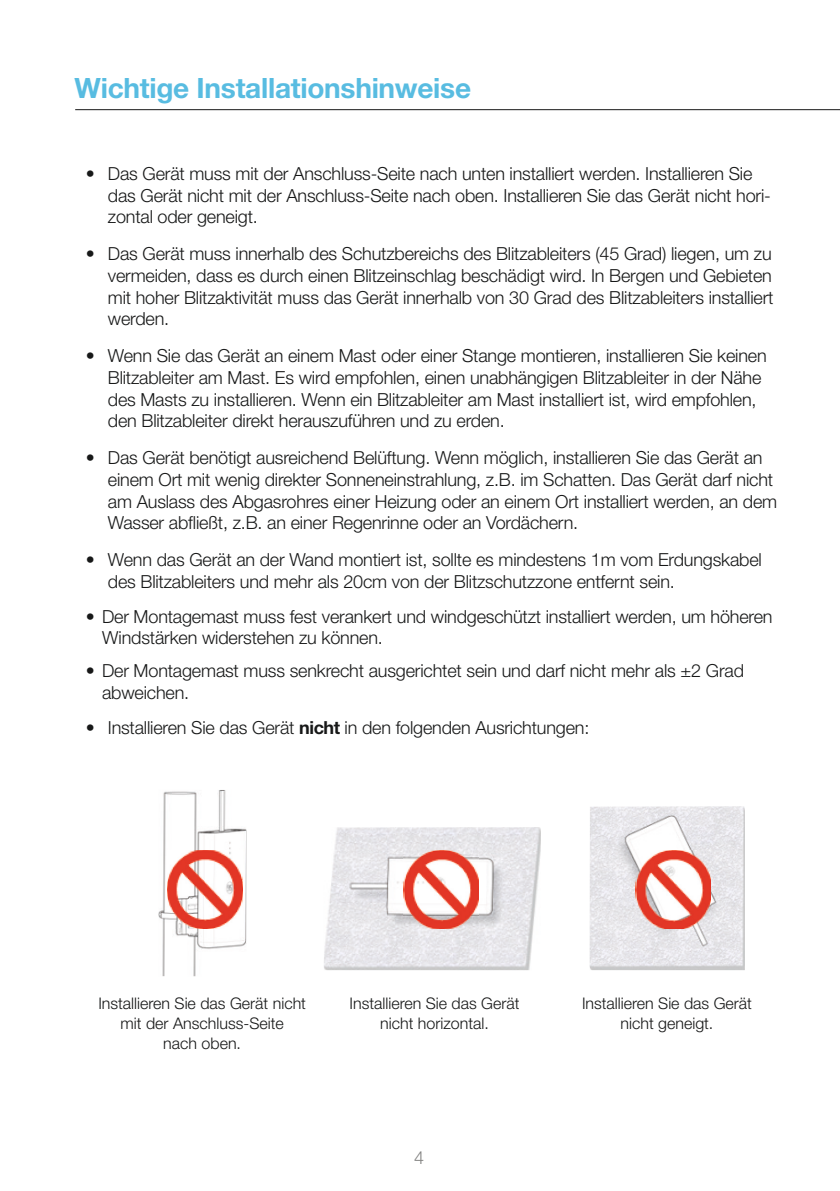
<style>
.page{position:relative;width:840px;height:1191px;background:#fff}
.page>*{position:absolute;margin:0;border:0;box-sizing:border-box;transform-origin:0 0}
.t1{font:700 28px "Helvetica Neue LT Pro";letter-spacing:-.01em;color:#58bce1}
.t2{font:300 18px/21.6px "Helvetica Neue LT Pro";letter-spacing:-.01em;color:#171818}
.t3{font:300 18px "Helvetica Neue LT Pro";color:#838382}
.t4{font:300 16px/20px "Helvetica Neue LT Pro";color:#171818;text-align:center}
.s1{font-weight:700}
</style>
<div class="page">
<hr style="left:75px;top:109px;width:764px;height:1px;background:#171818">
<img style="left:158px;top:790px;width:88px;height:186px">
<img style="left:167px;top:850px;width:75px;height:78px">
<img style="left:324px;top:827px;width:216px;height:143px">
<img style="left:589px;top:806px;width:155px;height:164px">
<img style="left:403px;top:850px;width:75px;height:78px">
<img style="left:635px;top:850px;width:75px;height:78px">
<h1 class="t1" style="left:75px;top:70px;width:398px">Wichtige Installationshinweise</h1>
<p class="t2" style="left:108px;top:163px;width:664px;text-indent:-22px">• Das Gerät muss mit der Anschluss-Seite nach unten installiert werden. Installieren Sie das Gerät nicht mit der Anschluss-Seite nach oben. Installieren Sie das Gerät nicht hori&shy;zontal oder geneigt.</p>
<p class="t2" style="left:108px;top:243px;width:667px;text-align:justify;text-indent:-22px">• Das Gerät muss innerhalb des Schutzbereichs des Blitzableiters (45 Grad) liegen, um zu vermeiden, dass es durch einen Blitzeinschlag beschädigt wird. In Bergen und Gebieten mit hoher Blitzaktivität muss das Gerät innerhalb von 30 Grad des Blitzableiters installiert werden.</p>
<p class="t2" style="left:108px;top:345px;width:660px;text-indent:-22px">• Wenn Sie das Gerät an einem Mast oder einer Stange montieren, installieren Sie keinen Blitzableiter am Mast. Es wird empfohlen, einen unabhängigen Blitzableiter in der Nähe des Masts zu installieren. Wenn ein Blitzableiter am Mast installiert ist, wird empfohlen, den Blitzableiter direkt herauszuführen und zu erden.</p>
<p class="t2" style="left:108px;top:447px;width:670px;text-indent:-22px">• Das Gerät benötigt ausreichend Belüftung. Wenn möglich, installieren Sie das Gerät an einem Ort mit wenig direkter Sonneneinstrahlung, z.B. im Schatten. Das Gerät darf nicht am Auslass des Abgasrohres einer Heizung oder an einem Ort installiert werden, an dem Wasser abfließt, z.B. an einer Regenrinne oder an Vordächern.</p>
<p class="t2" style="left:108px;top:548px;width:655px;text-indent:-22px">• Wenn das Gerät an der Wand montiert ist, sollte es mindestens 1m vom Erdungskabel des Blitzableiters und mehr als 20cm von der Blitzschutzzone entfernt sein.</p>
<p class="t2" style="left:102px;top:605px;width:671px;text-indent:-16px">• Der Montagemast muss fest verankert und windgeschützt installiert werden, um höheren<br>Windstärken widerstehen zu können.</p>
<p class="t2" style="left:102px;top:660px;width:643px;text-indent:-16px">• Der Montagemast muss senkrecht ausgerichtet sein und darf nicht mehr als ±2 Grad abweichen.</p>
<p class="t2" style="left:86px;top:716px;width:504px">• Installieren Sie das Gerät <span class="s1">nicht</span> in den folgenden Ausrichtungen:</p>
<p class="t4" style="left:98px;top:992px;width:209px">Installieren Sie das Gerät nicht mit der Anschluss-Seite<br>nach oben.</p>
<p class="t4" style="left:349px;top:992px;width:171px">Installieren Sie das Gerät nicht horizontal.</p>
<p class="t4" style="left:581px;top:992px;width:171px">Installieren Sie das Gerät nicht geneigt.</p>
<p class="t3" style="left:414px;top:1146px;width:12px">4</p>
</div>
